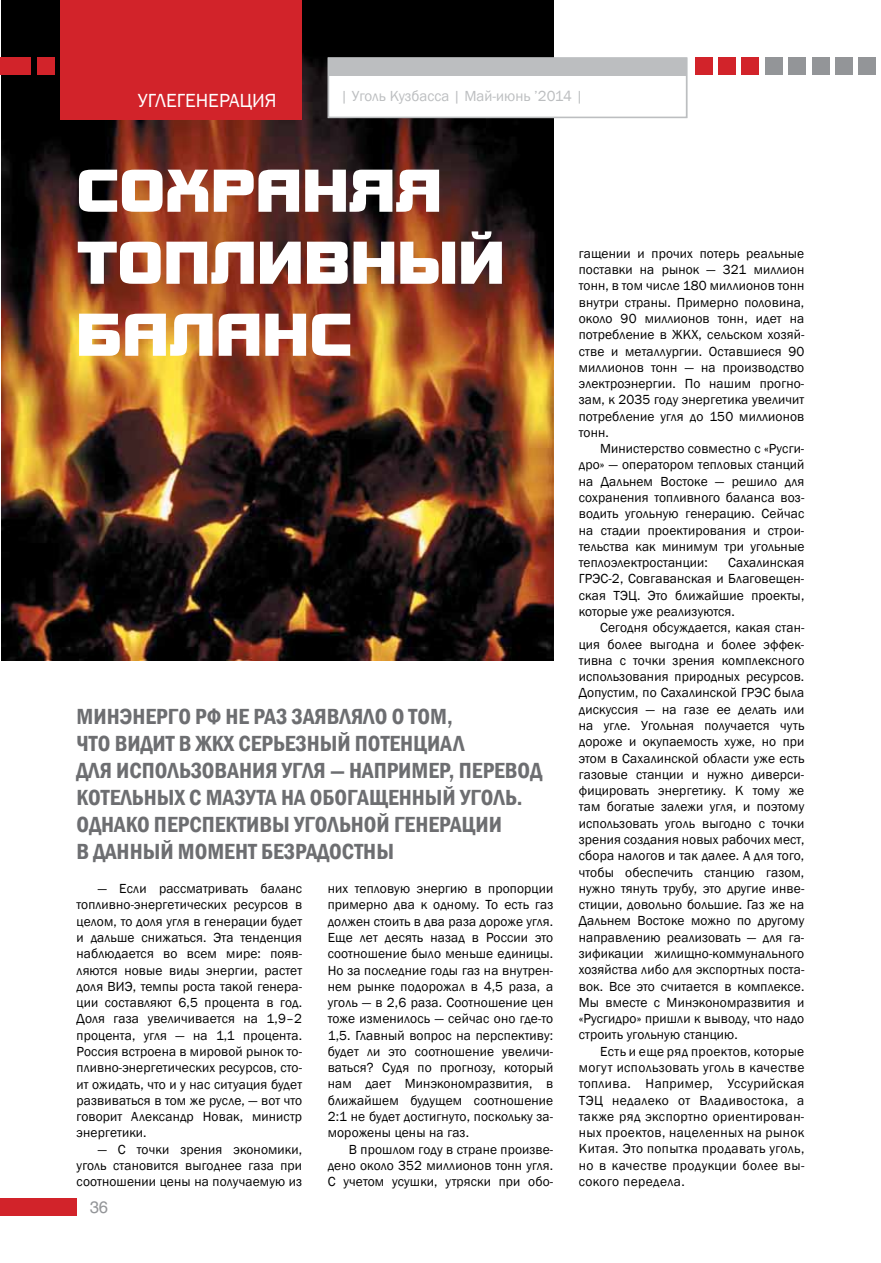
<style>
.page{position:relative;width:881px;height:1263px;background:#fff}
.page>*{position:absolute;margin:0;border:0;box-sizing:border-box;transform-origin:0 0}
.t1{font:600 condensed 22.5px/27px "Franklin Gothic";color:#6d6e71}
.t2{font:19.5px "Franklin Gothic";color:#fff}
.t3{font:16.5px "Helios";color:#939598}
.t4{font:15px "Franklin Gothic";color:#bcbec0}
.t5{font:13.5px/16.4px "Franklin Gothic";letter-spacing:.01em;color:#000;text-align:justify}
</style>
<div class="page">
<img style="left:1px;top:0;width:552px;height:660px">
<div style="left:327px;top:57px;width:360px;height:61px;background:#fff;border:2px solid #bcbec0"></div>
<div style="left:858px;top:58px;width:17px;height:17px;background:#939598"></div>
<div style="left:327px;top:59px;width:359px;height:17px;background:#bcbec0"></div>
<div style="left:0;top:1198px;width:77px;height:17px;background:#d2232a"></div>
<div style="left:37px;top:58px;width:17px;height:17px;background:#d2232a"></div>
<div style="left:0;top:58px;width:30px;height:17px;background:#d2232a"></div>
<div style="left:835px;top:58px;width:17px;height:17px;background:#939598"></div>
<div style="left:811px;top:58px;width:17px;height:17px;background:#939598"></div>
<div style="left:788px;top:58px;width:17px;height:17px;background:#939598"></div>
<div style="left:765px;top:58px;width:17px;height:17px;background:#939598"></div>
<div style="left:741px;top:58px;width:17px;height:17px;background:#d2232a"></div>
<div style="left:718px;top:58px;width:17px;height:17px;background:#d2232a"></div>
<div style="left:694px;top:58px;width:17px;height:17px;background:#d2232a"></div>
<div style="left:60px;top:1px;width:242px;height:119px;background:#d2232a"></div>
<svg style="left:79px;top:314px;width:271px;height:42px"></svg>
<svg style="left:78px;top:231px;width:423px;height:53px"></svg>
<svg style="left:79px;top:170px;width:360px;height:42px"></svg>
<h2 class="t2" style="left:138px;top:88px;width:22px">Углегенерация</h2>
<p class="t4" style="left:340px;top:87px;width:244px">| Уголь Кузбасса | Май-июнь ’2014 |</p>
<h1 class="t1" style="left:77px;top:703px;width:467px">Минэнерго РФ не раз заявляло о том,<br>что видит в ЖКХ серьезный п отенциал<br>для использования угля — например, п еревод котельных с мазута на обогащенный уголь.<br>Однако п ерспективы угольной генерации<br>в данный момент безрадостны</h1>
<p class="t5" style="left:77px;top:881px;width:227px;text-indent:21px">— Если рассматривать баланс топливно-энергетических ресурсов в целом, то доля угля в генерации будет и дальше снижаться. Эта тенденция наблюдается во всем мире: появ&shy;ляются новые виды энергии, растет доля ВИЭ, темпы роста такой генера&shy;ции составляют 6,5 процента в год.<br>Доля газа увеличивается на 1,9–2 процента, угля — на 1,1 процента.<br>Россия встроена в мировой рынок то&shy;пливно-энергетических ресурсов, сто&shy;ит ожидать, что и у нас ситуация будет развиваться в том же русле, — вот что говорит Александр Новак, министр энергетики.</p>
<p class="t5" style="left:77px;top:1141px;width:227px;text-indent:21px">— С точки зрения экономики, уголь становится выгоднее газа при соотношении цены на получаемую из</p>
<p class="t3" style="left:90px;top:1197px;width:20px">36</p>
<p class="t5" style="left:327px;top:881px;width:227px">них тепловую энергию в пропорции примерно два к одному. То есть газ должен стоить в два раза дороже угля.<br>Еще лет десять назад в России это соотношение было меньше единицы.<br>Но за последние годы газ на внутрен&shy;нем рынке подорожал в 4,5 раза, а уголь — в 2,6 раза. Соотношение цен тоже изменилось — сейчас оно где-то 1,5. Главный вопрос на перспективу: будет ли это соотношение увеличи&shy;ваться? Судя по прогнозу, который нам дает Минэкономразвития, в ближайшем будущем соотношение 2:1 не будет достигнуто, поскольку за&shy;морожены цены на газ.</p>
<p class="t5" style="left:327px;top:1141px;width:227px;text-indent:21px">В прошлом году в стране произве&shy;дено около 352 миллионов тонн угля.<br>С учетом усушки, утряски при обо-</p>
<p class="t5" style="left:578px;top:245px;width:227px">гащении и прочих потерь реальные поставки на рынок — 321 миллион тонн, в том числе 180 миллионов тонн внутри страны. Примерно половина, около 90 миллионов тонн, идет на потребление в ЖКХ, сельском хозяй&shy;стве и металлургии. Оставшиеся 90 миллионов тонн — на производство электроэнергии. По нашим прогно&shy;зам, к 2035 году энергетика увеличит потребление угля до 150 миллионов тонн.</p>
<p class="t5" style="left:578px;top:441px;width:227px;text-indent:21px">Министерство совместно с «Русги&shy;дро» — оператором тепловых станций на Дальнем Востоке — решило для сохранения топливного баланса воз&shy;водить угольную генерацию. Сейчас на стадии проектирования и строи&shy;тельства как минимум три угольные теплоэлектростанции:</p>
<p class="t5" style="left:578px;top:555px;width:227px;text-indent:149px">Сахалинская ГРЭС-2, Совгаванская и Благовещен&shy;ская ТЭЦ. Это ближайшие проекты, которые уже реализуются.</p>
<p class="t5" style="left:578px;top:620px;width:227px;text-indent:21px">Сегодня обсуждается, какая стан&shy;ция более выгодна и более эффек&shy;тивна с точки зрения комплексного использования природных ресурсов.<br>Допустим, по Сахалинской ГРЭС была дискуссия — на газе ее делать или на угле. Угольная получается чуть дороже и окупаемость хуже, но при этом в Сахалинской области уже есть газовые станции и нужно диверси&shy;фицировать энергетику. К тому же там богатые залежи угля, и поэтому использовать уголь выгодно с точки зрения создания новых рабочих мест, сбора налогов и так далее. А для того, чтобы обеспечить станцию газом, нужно тянуть трубу, это другие инве&shy;стиции, довольно большие. Газ же на Дальнем Востоке можно по другому направлению реализовать — для га&shy;зификации жилищно-коммунального хозяйства либо для экспортных поста&shy;вок. Все это считается в комплексе.<br>Мы вместе с Минэкономразвития и «Русгидро» пришли к выводу, что надо строить угольную станцию.</p>
<p class="t5" style="left:578px;top:1043px;width:227px;text-indent:21px">Есть и еще ряд проектов, которые могут использовать уголь в качестве топлива. Например, Уссурийская ТЭЦ недалеко от Владивостока, а также ряд экспортно ориентирован&shy;ных проектов, нацеленных на рынок Китая. Это попытка продавать уголь, но в качестве продукции более вы&shy;сокого передела.</p>
</div>
